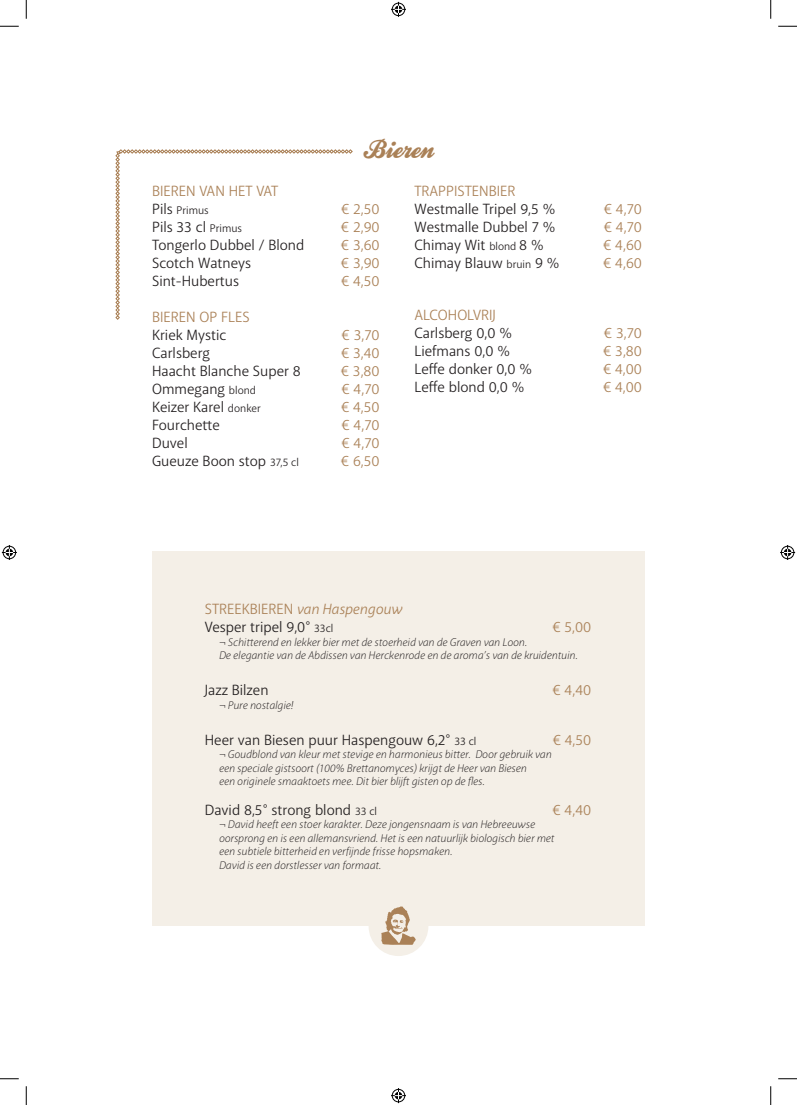
<style>
.page{position:relative;width:797px;height:1105px;background:#fff}
.page>*{position:absolute;margin:0;border:0;box-sizing:border-box;transform-origin:0 0}
.t1{font:italic 27.5px "Kestrel Script";color:#aa8157}
.t2{font:15px/18px "Akagi Pro";color:#231f20}
.t3{font:15px "Akagi Pro";color:#aa8157}
.t4{font:italic 300 11.25px/13.5px "Akagi Pro";color:#231f20}
.t5{font:11.25px "Akagi Pro";color:#231f20}
.s1{font-size:15px}
.s2{font-size:11.25px}
.s3{color:#aa8157}
.s4{font-style:italic;color:#aa8157}
</style>
<div class="page">
<div style="left:152px;top:551px;width:493px;height:375px;background:#f4efe7"></div>
<svg style="left:115px;top:149px;width:237px;height:171px"></svg>
<div style="left:368px;top:896px;width:60px;height:60px;background:#f4efe7;border-radius:50%"></div>
<svg style="left:381px;top:906px;width:35px;height:39px"></svg>
<svg style="left:0;top:25px;width:19px;height:2px"></svg>
<svg style="left:778px;top:25px;width:19px;height:2px"></svg>
<svg style="left:0;top:1078px;width:19px;height:1px"></svg>
<svg style="left:778px;top:1078px;width:19px;height:1px"></svg>
<svg style="left:25px;top:0;width:2px;height:19px"></svg>
<svg style="left:25px;top:1086px;width:2px;height:19px"></svg>
<svg style="left:770px;top:0;width:1px;height:19px"></svg>
<svg style="left:770px;top:1086px;width:1px;height:19px"></svg>
<svg style="left:391px;top:2px;width:15px;height:15px"></svg>
<svg style="left:391px;top:1088px;width:15px;height:15px"></svg>
<svg style="left:2px;top:545px;width:15px;height:15px"></svg>
<svg style="left:780px;top:545px;width:15px;height:15px"></svg>
<h1 class="t1" style="left:364px;top:136px;width:71px">Bieren</h1>
<h2 class="t3" style="left:152px;top:182px;width:128px">BIEREN VAN HET VAT</h2>
<p class="t5" style="left:152px;top:204px;width:58px"><span class="s1">Pils</span> Primus</p>
<h2 class="t3" style="left:341px;top:200px;width:40px">€ 2,50</h2>
<h2 class="t2" style="left:152px;top:218px;width:91px">Pils 33 cl <span class="s2">Primus</span></h2>
<h2 class="t3" style="left:341px;top:218px;width:40px">€ 2,90</h2>
<h2 class="t2" style="left:152px;top:236px;width:154px">Tongerlo Dubbel / Blond</h2>
<h2 class="t3" style="left:341px;top:236px;width:40px">€ 3,60</h2>
<h2 class="t2" style="left:152px;top:254px;width:101px">Scotch Watneys</h2>
<h2 class="t3" style="left:341px;top:254px;width:40px">€ 3,90</h2>
<h2 class="t2" style="left:152px;top:272px;width:88px">Sint-Hubertus</h2>
<h2 class="t3" style="left:341px;top:272px;width:40px">€ 4,50</h2>
<h2 class="t3" style="left:152px;top:308px;width:99px">BIEREN OP FLES</h2>
<h2 class="t2" style="left:152px;top:326px;width:76px">Kriek Mystic</h2>
<h2 class="t3" style="left:341px;top:326px;width:40px">€ 3,70</h2>
<h2 class="t2" style="left:152px;top:344px;width:60px">Carlsberg</h2>
<h2 class="t3" style="left:341px;top:344px;width:40px">€ 3,40</h2>
<h2 class="t2" style="left:152px;top:362px;width:150px">Haacht Blanche Super 8</h2>
<h2 class="t3" style="left:341px;top:362px;width:40px">€ 3,80</h2>
<h2 class="t2" style="left:152px;top:380px;width:105px">Ommegang <span class="s2">blond</span></h2>
<h2 class="t3" style="left:341px;top:380px;width:40px">€ 4,70</h2>
<h2 class="t2" style="left:152px;top:398px;width:110px">Keizer Karel <span class="s2">donker</span></h2>
<h2 class="t3" style="left:341px;top:398px;width:40px">€ 4,50</h2>
<h2 class="t2" style="left:152px;top:416px;width:69px">Fourchette</h2>
<h2 class="t3" style="left:341px;top:416px;width:40px">€ 4,70</h2>
<h2 class="t2" style="left:152px;top:434px;width:37px">Duvel</h2>
<h2 class="t3" style="left:341px;top:434px;width:40px">€ 4,70</h2>
<h2 class="t2" style="left:152px;top:452px;width:148px">Gueuze Boon stop <span class="s2">37,5 cl</span></h2>
<h2 class="t3" style="left:341px;top:452px;width:40px">€ 6,50</h2>
<h2 class="t3" style="left:414px;top:182px;width:102px">TRAPPISTENBIER</h2>
<h2 class="t2" style="left:414px;top:200px;width:142px">Westmalle Tripel 9,5 %</h2>
<h2 class="t3" style="left:604px;top:200px;width:40px">€ 4,70</h2>
<h2 class="t2" style="left:414px;top:218px;width:142px">Westmalle Dubbel 7 %</h2>
<h2 class="t3" style="left:604px;top:218px;width:40px">€ 4,70</h2>
<h2 class="t2" style="left:414px;top:236px;width:131px">Chimay Wit <span class="s2">blond</span> 8 %</h2>
<h2 class="t3" style="left:603px;top:236px;width:40px">€ 4,60</h2>
<h2 class="t2" style="left:414px;top:254px;width:146px">Chimay Blauw <span class="s2">bruin</span> 9 %</h2>
<h2 class="t3" style="left:603px;top:254px;width:40px">€ 4,60</h2>
<h2 class="t3" style="left:414px;top:306px;width:83px">ALCOHOLVRIJ</h2>
<h2 class="t2" style="left:414px;top:324px;width:99px">Carlsberg 0,0 %</h2>
<h2 class="t3" style="left:604px;top:324px;width:40px">€ 3,70</h2>
<h2 class="t2" style="left:414px;top:342px;width:97px">Liefmans 0,0 %</h2>
<h2 class="t3" style="left:603px;top:342px;width:40px">€ 3,80</h2>
<h2 class="t2" style="left:414px;top:360px;width:119px">Leffe donker 0,0 %</h2>
<h2 class="t3" style="left:603px;top:360px;width:40px">€ 4,00</h2>
<h2 class="t2" style="left:414px;top:378px;width:111px">Leffe blond 0,0 %</h2>
<h2 class="t3" style="left:603px;top:378px;width:40px">€ 4,00</h2>
<h2 class="t2" style="left:205px;top:600px;width:199px"><span class="s3">STREEKBIEREN</span> <span class="s4">van Haspengouw<br></span>Vesper tripel 9,0° <span class="s2">33cl</span></h2>
<h2 class="t3" style="left:552px;top:618px;width:40px">€ 5,00</h2>
<p class="t4" style="left:219px;top:635px;width:360px">¬ Schitterend en lekker bier met de stoerheid van de Graven van Loon.<br>De elegantie van de Abdissen van Herckenrode en de aroma’s van de kruidentuin.</p>
<h2 class="t2" style="left:205px;top:681px;width:65px">Jazz Bilzen</h2>
<h2 class="t3" style="left:552px;top:681px;width:40px">€ 4,40</h2>
<p class="t4" style="left:219px;top:698px;width:76px">¬ Pure nostalgie!</p>
<h2 class="t2" style="left:205px;top:731px;width:273px">Heer van Biesen puur Haspengouw 6,2° <span class="s2">33 cl</span></h2>
<h2 class="t3" style="left:552px;top:730px;width:40px">€ 4,50</h2>
<p class="t4" style="left:219px;top:748px;width:334px">¬ Goudblond van kleur met stevige en harmonieus bitter. Door gebruik van een speciale gistsoort (100% Brettanomyces) krijgt de Heer van Biesen<br>een originele smaaktoets mee. Dit bier blijft gisten op de fles.</p>
<h2 class="t2" style="left:205px;top:801px;width:174px">David 8,5° strong blond <span class="s2">33 cl</span></h2>
<h2 class="t3" style="left:552px;top:800px;width:40px">€ 4,40</h2>
<p class="t4" style="left:219px;top:818px;width:337px">¬ David heeft een stoer karakter. Deze jongensnaam is van Hebreeuwse oorsprong en is een allemansvriend. Het is een natuurlijk biologisch bier met een subtiele bitterheid en verfijnde frisse hopsmaken.<br>David is een dorstlesser van formaat.</p>
</div>
